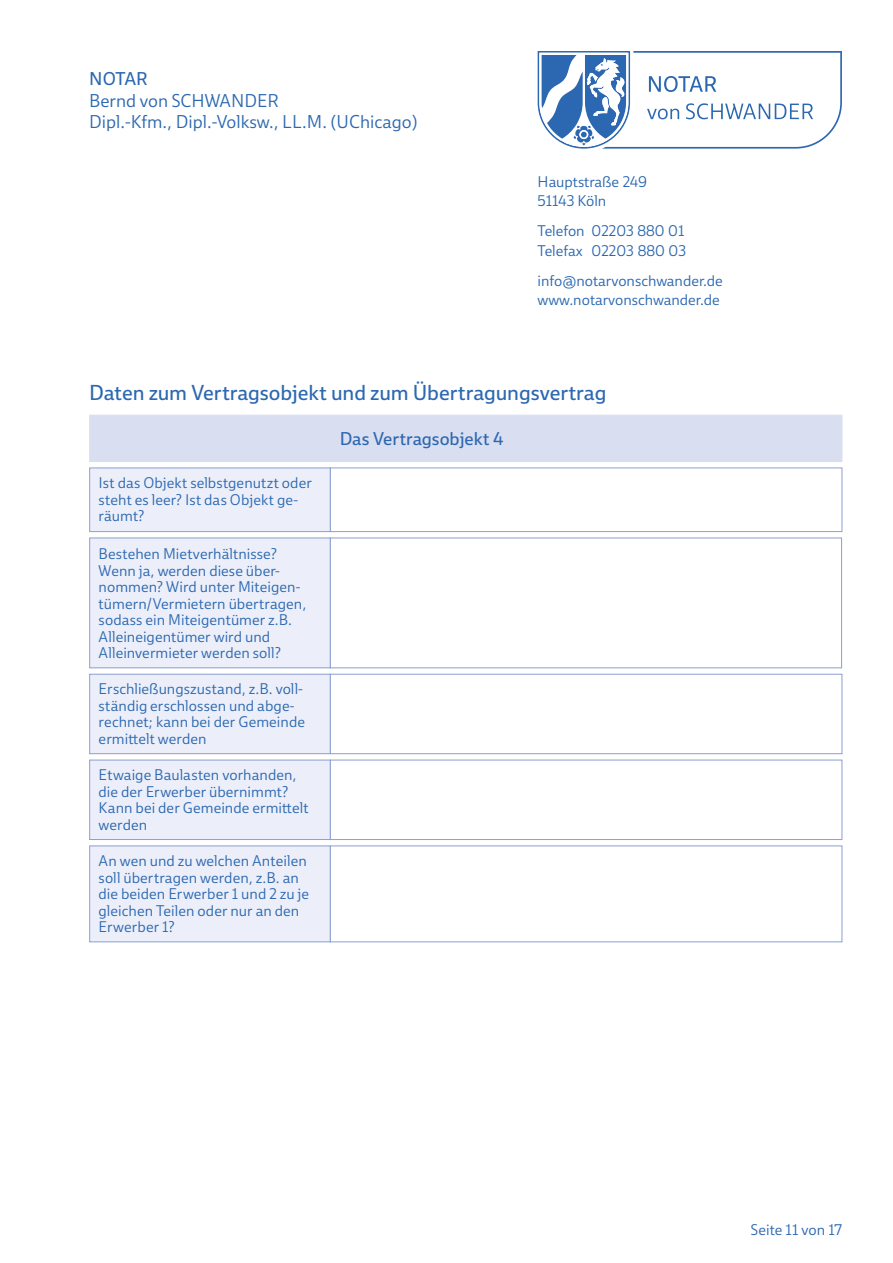
<style>
.page{position:relative;width:893px;height:1263px;background:#fff}
.page>*{position:absolute;margin:0;border:0;box-sizing:border-box;transform-origin:0 0}
.t1{font:21px "Ebony";color:#2c68b1}
.t2{font:18px/21px "Ebony Lt";color:#2c68b1}
.t3{font:18px "Ebony";color:#2c68b1}
.t4{font:15px/16.5px "Ebony Lt";letter-spacing:.005em;color:#2c68b1}
</style>
<div class="page">
<svg style="left:538px;top:51px;width:304px;height:98px"></svg>
<div style="left:90px;top:416px;width:752px;height:45px;background:#dadef1"></div>
<hr style="left:89px;top:415px;width:242px;height:1px;background:#dadef1">
<hr style="left:89px;top:415px;width:1px;height:46px;background:#dadef1">
<hr style="left:331px;top:415px;width:511px;height:1px;background:#dadef1">
<hr style="left:331px;top:415px;width:1px;height:46px;background:#dadef1">
<hr style="left:842px;top:415px;width:1px;height:46px;background:#dadef1">
<hr style="left:89px;top:461px;width:242px;height:1px;background:#dadef1">
<hr style="left:331px;top:461px;width:511px;height:1px;background:#dadef1">
<div style="left:330px;top:467px;width:512px;height:65px;background:#fff;border:1px solid #8b9fd2"></div>
<div style="left:330px;top:674px;width:512px;height:80px;background:#fff;border:1px solid #8b9fd2"></div>
<div style="left:330px;top:760px;width:512px;height:80px;background:#fff;border:1px solid #8b9fd2"></div>
<div style="left:330px;top:845px;width:512px;height:97px;background:#fff;border:1px solid #8b9fd2"></div>
<div style="left:89px;top:467px;width:242px;height:65px;background:#eceff9;border:1px solid #8b9fd2"></div>
<div style="left:89px;top:674px;width:242px;height:80px;background:#eceff9;border:1px solid #8b9fd2"></div>
<div style="left:89px;top:760px;width:242px;height:80px;background:#eceff9;border:1px solid #8b9fd2"></div>
<div style="left:89px;top:845px;width:242px;height:97px;background:#eceff9;border:1px solid #8b9fd2"></div>
<div style="left:330px;top:538px;width:512px;height:130px;background:#fff;border:1px solid #8b9fd2"></div>
<div style="left:89px;top:538px;width:242px;height:130px;background:#eceff9;border:1px solid #8b9fd2"></div>
<p class="t3" style="left:89px;top:66px;width:60px">NOTAR</p>
<p class="t2" style="left:89px;top:90px;width:330px">Bernd von SCHWANDER<br>Dipl.-Kfm., Dipl.-Volksw., LL.M. (UChicago)</p>
<p class="t4" style="left:538px;top:171px;width:111px;line-height:19.5px">Hauptstraße 249<br>51143 Köln</p>
<p class="t4" style="left:538px;top:221px;width:150px;line-height:19.5px">Telefon 02203 880 01<br>Telefax 02203 880 03</p>
<p class="t4" style="left:538px;top:270px;width:187px;line-height:19.5px">info@notarvonschwander.de www.notarvonschwander.de</p>
<h1 class="t1" style="left:89px;top:378px;width:519px">Daten zum Vertragsobjekt und zum Übertragungsvertrag</h1>
<p class="t4" style="left:99px;top:474px;width:215px">Ist das Objekt selbstgenutzt oder steht es leer? Ist das Objekt ge&shy;räumt?</p>
<p class="t4" style="left:99px;top:545px;width:209px">Bestehen Mietverhältnisse?<br>Wenn ja, werden diese über&shy;nommen? Wird unter Miteigen&shy;tümern/Vermietern übertragen, sodass ein Miteigentümer z.B.<br>Alleineigentümer wird und<br>Alleinvermieter werden soll?</p>
<p class="t4" style="left:99px;top:681px;width:208px">Erschließungszustand, z.B. voll&shy;ständig erschlossen und abge&shy;rechnet; kann bei der Gemeinde ermittelt werden</p>
<p class="t4" style="left:99px;top:766px;width:212px">Etwaige Baulasten vorhanden, die der Erwerber übernimmt?<br>Kann bei der Gemeinde ermittelt werden</p>
<p class="t4" style="left:99px;top:852px;width:212px">An wen und zu welchen Anteilen soll übertragen werden, z.B. an die beiden Erwerber 1 und 2 zu je gleichen Teilen oder nur an den<br>Erwerber 1?</p>
<p class="t3" style="left:340px;top:427px;width:165px">Das Vertragsobjekt 4</p>
<p class="t4" style="left:751px;top:1221px;width:93px">Seite 11 von 17</p>
</div>
